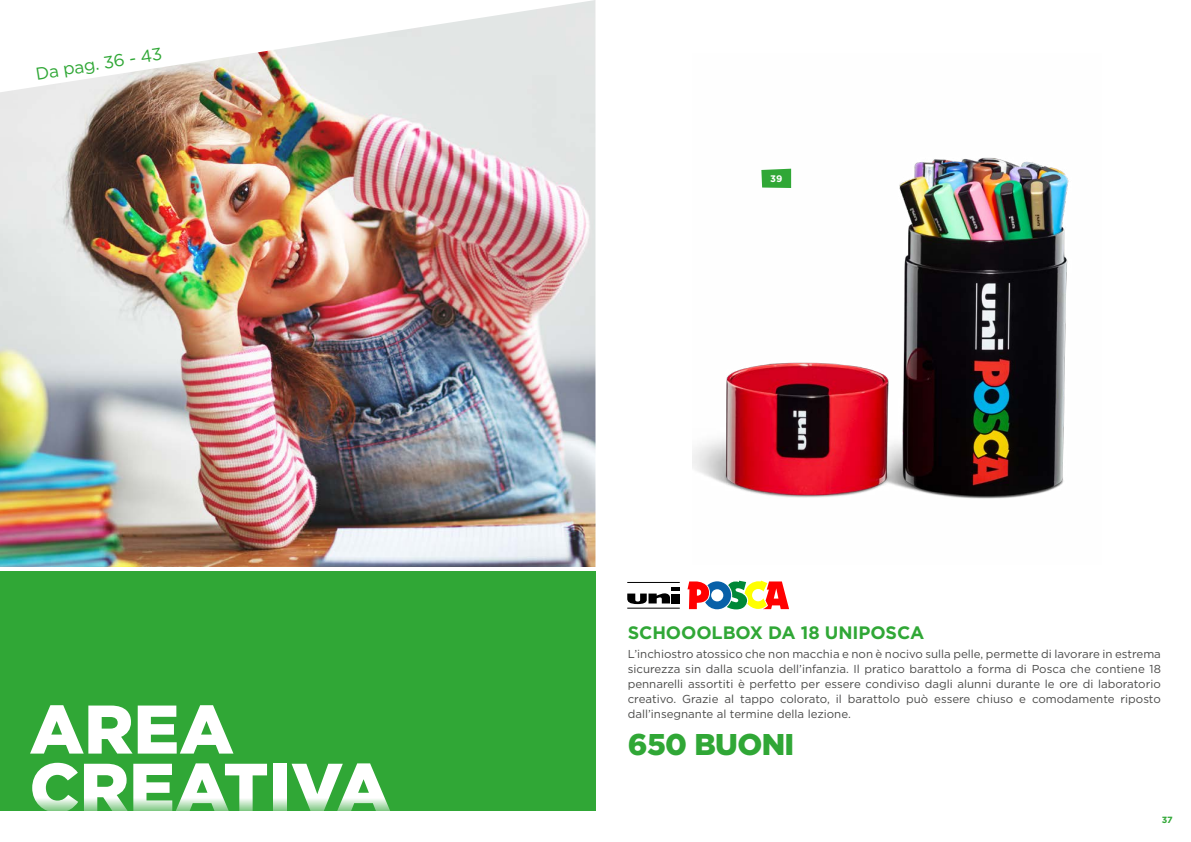
<style>
.page{position:relative;width:1191px;height:842px;background:#fff}
.page>*{position:absolute;margin:0;border:0;box-sizing:border-box;transform-origin:0 0}
.t1{font:900 68.6px/58.2px "Gotham";color:#fff}
.t2{font:900 30px "Gotham";letter-spacing:-.02em;color:#30a736}
.t3{font:700 18px "Gotham";letter-spacing:-.005em;color:#30a736}
.t4{font:17.3px "Gotham";color:#30a736}
.t5{font:11.5px/15px "Gotham";color:#4a4a49;text-align:justify}
.t6{font:700 9.5px "Gotham";color:#fff}
.t7{font:700 9px "Gotham";color:#30a736}
</style>
<div class="page">
<img style="left:692px;top:157px;width:377px;height:342px">
<div style="left:0;top:572px;width:595px;height:239px;background:#30a736"></div>
<img style="left:0;top:0;width:595px;height:567px">
<svg style="left:761px;top:169px;width:30px;height:19px"></svg>
<svg style="left:687px;top:580px;width:102px;height:29px"></svg>
<svg style="left:627px;top:587px;width:53px;height:17px"></svg>
<hr style="left:627px;top:582px;width:53px;height:1px;background:#000">
<hr style="left:627px;top:608px;width:53px;height:1px;background:#000">
<h3 class="t4" style="left:34px;top:63px;width:129px;rotate:-9deg">Da pag. 36 - 43</h3>
<h1 class="t1" style="left:30px;top:699px;width:363px">AREA<br>CREATIVA</h1>
<p class="t6" style="left:770px;top:172px;width:14px">39</p>
<h3 class="t3" style="left:628px;top:621px;width:298px">SCHOOOLBOX DA 18 UNIPOSCA</h3>
<p class="t5" style="left:628px;top:646px;width:534px">L’inchiostro atossico che non macchia e non è nocivo sulla pelle, permette di lavorare in estrema sicurezza sin dalla scuola dell’infanzia. Il pratico barattolo a forma di Posca che contiene 18 pennarelli assortiti è perfetto per essere condiviso dagli alunni durante le ore di laboratorio creativo. Grazie al tappo colorato, il barattolo può essere chiuso e comodamente riposto dall’insegnante al termine della lezione.</p>
<h2 class="t2" style="left:628px;top:724px;width:168px">650 BUONI</h2>
<p class="t7" style="left:1161px;top:814px;width:12px">37</p>
</div>
